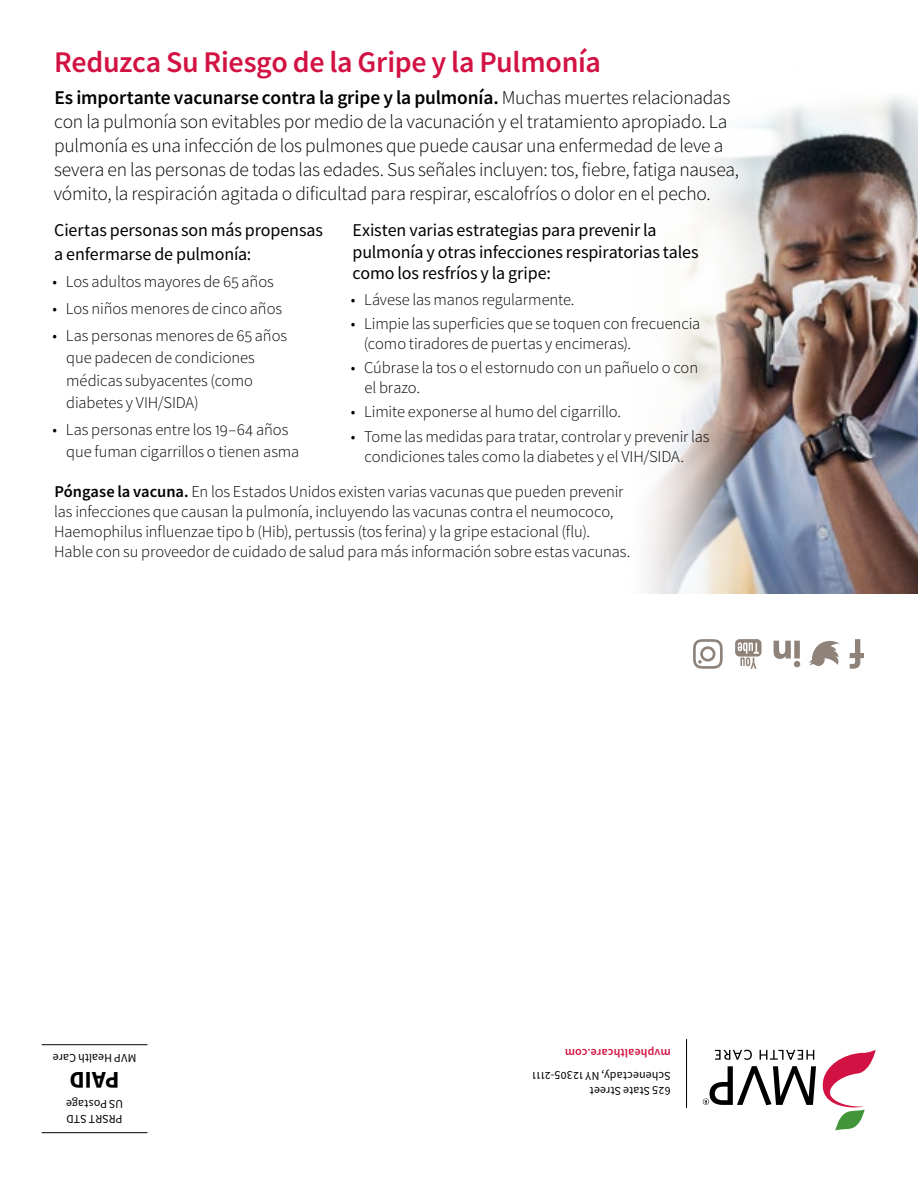
<style>
.page{position:relative;width:918px;height:1188px;background:#fff}
.page>*{position:absolute;margin:0;border:0;box-sizing:border-box;transform-origin:0 0}
.Sub_Article_Headline{font:600 30px "Source Sans Pro";letter-spacing:-.01em;color:#d21242}
.t1{font:700 24px "Source Sans Pro";color:#000}
.Article_Text{font:300 19.5px/24.2px "Source Sans Pro";letter-spacing:-.01em;color:#000}
.Article_Text-2{font:18px/21.6px "Source Sans Pro";letter-spacing:-.005em;color:#000}
.Article_Bullet_Text{font:300 16.5px/22.4px "Source Sans Pro";letter-spacing:-.005em;color:#000}
.Article_Text-3{font:300 16.5px/19.8px "Source Sans Pro";letter-spacing:-.005em;color:#000}
.t2{font:12px/14.9px "Source Sans Pro";letter-spacing:.01em;color:#000}
.t3{font:600 12px "Source Sans Pro";letter-spacing:.01em;color:#d21242}
.s1{font-weight:600}
</style>
<div class="page">
<svg style="left:850px;top:639px;width:14px;height:30px"></svg>
<svg style="left:774px;top:641px;width:26px;height:26px"></svg>
<svg style="left:735px;top:639px;width:27px;height:30px"></svg>
<svg style="left:693px;top:639px;width:30px;height:30px"></svg>
<svg style="left:809px;top:641px;width:31px;height:25px"></svg>
<hr style="left:42px;top:1132px;width:105px;height:1px;background:#000">
<hr style="left:42px;top:1044px;width:105px;height:1px;background:#000">
<svg style="left:703px;top:1050px;width:173px;height:81px"></svg>
<hr style="left:686px;top:1039px;width:1px;height:69px;background:#000">
<img style="left:647px;top:96px;width:271px;height:498px">
<p class="Sub_Article_Headline" style="left:54px;top:42px;width:549px">Reduzca Su Riesgo de la Gripe y la Pulmonía</p>
<p class="Article_Text" style="left:54px;top:85px;width:687px"><span class="s1">Es importante vacunarse contra la gripe y la pulmonía.</span> Muchas muertes relacionadas con la pulmonía son evitables por medio de la vacunación y el tratamiento apropiado. La pulmonía es una infección de los pulmones que puede causar una enfermedad de leve a severa en las personas de todas las edades. Sus señales incluyen: tos, fiebre, fatiga nausea, vómito, la respiración agitada o dificultad para respirar, escalofríos o dolor en el pecho.</p>
<p class="Article_Text-2" style="left:54px;top:218px;width:270px;line-height:24.2px">Ciertas personas son más propensas a enfermarse de pulmonía:</p>
<p class="Article_Bullet_Text" style="left:53px;top:270px;width:223px">• Los adultos mayores de 65 años</p>
<p class="Article_Bullet_Text" style="left:53px;top:297px;width:231px">• Los niños menores de cinco años</p>
<p class="Article_Bullet_Text" style="left:66px;top:324px;width:222px;text-indent:-14px">• Las personas menores de 65 años que padecen de condiciones médicas subyacentes (como diabetes y VIH/SIDA)</p>
<p class="Article_Bullet_Text" style="left:66px;top:418px;width:234px;text-indent:-14px">• Las personas entre los 19–64 años que fuman cigarrillos o tienen asma</p>
<p class="Article_Text-2" style="left:352px;top:219px;width:348px">Existen varias estrategias para prevenir la pulmonía y otras infecciones respiratorias tales como los resfríos y la gripe:</p>
<p class="Article_Bullet_Text" style="left:351px;top:288px;width:225px">• Lávese las manos regularmente.</p>
<p class="Article_Bullet_Text" style="left:364px;top:314px;width:338px;line-height:19.8px;text-indent:-13px">• Limpie las superficies que se toquen con frecuencia (como tiradores de puertas y encimeras).</p>
<p class="Article_Bullet_Text" style="left:364px;top:358px;width:335px;line-height:19.8px;text-indent:-14px">• Cúbrase la tos o el estornudo con un pañuelo o con el brazo.</p>
<p class="Article_Bullet_Text" style="left:351px;top:401px;width:272px">• Limite exponerse al humo del cigarrillo.</p>
<p class="Article_Bullet_Text" style="left:364px;top:426px;width:347px;line-height:19.8px;text-indent:-14px">• Tome las medidas para tratar, controlar y prevenir las condiciones tales como la diabetes y el VIH/SIDA.</p>
<p class="Article_Text-3" style="left:54px;top:482px;width:578px"><span class="s1">Póngase la vacuna.</span> En los Estados Unidos existen varias vacunas que pueden prevenir las infecciones que causan la pulmonía, incluyendo las vacunas contra el neumococo, Haemophilus influenzae tipo b (Hib), pertussis (tos ferina) y la gripe estacional (flu).<br>Hable con su proveedor de cuidado de salud para más información sobre estas vacunas.</p>
<p class="t2" style="left:136px;top:1065px;width:85px;rotate:-180deg">MVP Health Care</p>
<h2 class="t1" style="left:119px;top:1096px;width:51px;rotate:-180deg">PAID</h2>
<p class="t2" style="left:123px;top:1126px;width:59px;rotate:-180deg">PRSRT STD<br>US Postage</p>
<p class="t3" style="left:671px;top:1061px;width:107px;rotate:-180deg">mvphealthcare.com</p>
<p class="t2" style="left:671px;top:1083px;width:140px;rotate:-180deg">Schenectady, NY 12305-2111</p>
<p class="t2" style="left:671px;top:1098px;width:82px;rotate:-180deg">625 State Street</p>
</div>
